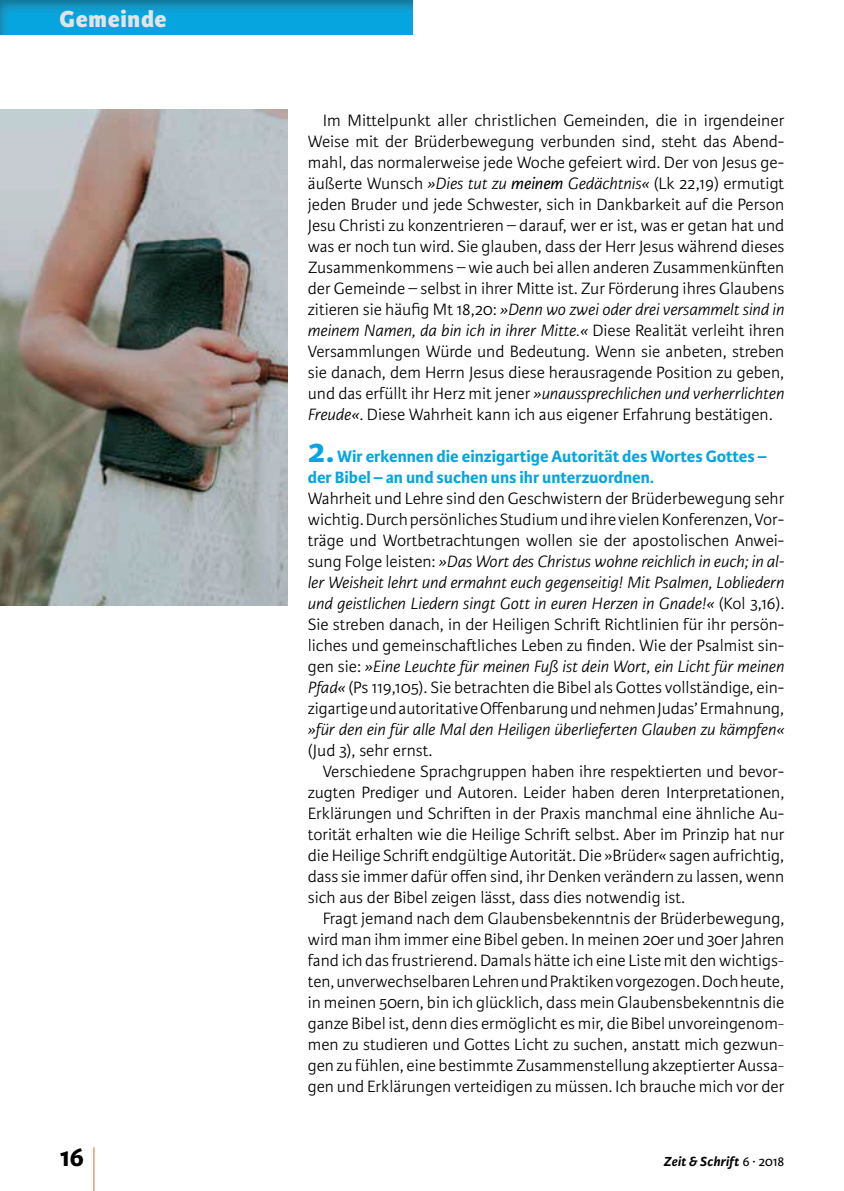
<style>
.page{position:relative;width:844px;height:1191px;background:#fff}
.page>*{position:absolute;margin:0;border:0;box-sizing:border-box;transform-origin:0 0}
.t1{font:300 59.5px "Karmina Sans Basic";color:#db7530;scale:.29 1}
.t2{font:700 28px "Karmina Sans Basic";color:#000001}
.t3{font:800 24.5px "Karmina Sans Basic";letter-spacing:.03em;color:#e2e4e4}
.t4{font:300 17.5px/21px "Karmina Sans Basic";color:#000001;text-align:justify}
.t5{font:700 17.5px/21px "Karmina Sans Basic";color:#06a5e0}
.t6{font:italic 300 17.5px "Karmina Sans Basic";color:#000001}
.t7{font:italic 700 14px "Karmina Sans Basic";letter-spacing:.015em;color:#000001}
.s1{font-style:italic}
.s2{font-weight:400;font-style:italic}
.s3{font-size:35px}
.s4{font-weight:400;font-style:normal}
</style>
<div class="page">
<img style="left:0;top:0;width:412px;height:35px">
<img style="left:0;top:109px;width:288px;height:496px">
<h3 class="t3" style="left:60px;top:4px;width:109px">Gemeinde</h3>
<p class="t4" style="left:308px;top:110px;width:478px;text-indent:15px">Im Mittelpunkt aller christlichen Gemeinden, die in irgendeiner Weise mit der Brüderbewegung verbunden sind, steht das Abend&shy;mahl, das normalerweise jede Woche gefeiert wird. Der von Jesus ge&shy;äußerte Wunsch <span class="s1">»Dies tut zu</span> <span class="s2">meinem</span> <span class="s1">Gedächtnis«</span> (Lk 22,19) ermutigt jeden Bruder und jede Schwester, sich in Dankbarkeit auf die Person Jesu Christi zu konzentrieren – darauf, wer er ist, was er getan hat und was er noch tun wird. Sie glauben, dass der Herr Jesus während dieses Zusammenkommens – wie auch bei allen anderen Zusammenkünften der Gemeinde – selbst in ihrer Mitte ist. Zur Förderung ihres Glaubens zitieren sie häufig Mt 18,20: <span class="s1">»Denn wo zwei oder drei versammelt sind in meinem Namen, da bin ich in ihrer Mitte.«</span> Diese Realität verleiht ihren Versammlungen Würde und Bedeutung. Wenn sie anbeten, streben sie danach, dem Herrn Jesus diese herausragende Position zu geben, und das erfüllt ihr Herz mit jener <span class="s1">»unaussprechlichen und verherrlichten Freude«</span>. Diese Wahrheit kann ich aus eigener Erfahrung bestätigen.</p>
<p class="t5" style="left:308px;top:446px;width:460px"><span class="s3">2.</span> Wir erkennen die einzigartige Autorität des Wortes Gottes – der Bibel – an und suchen uns ihr unterzuordnen.</p>
<p class="t4" style="left:308px;top:488px;width:478px">Wahrheit und Lehre sind den Geschwistern der Brüderbewegung sehr wichtig. Durch persönliches Studium und ihre vielen Konferenzen, Vor&shy;träge und Wortbetrachtungen wollen sie der apostolischen Anwei&shy;sung Folge leisten: <span class="s1">»Das Wort des Christus wohne reichlich in euch; in al&shy;ler Weisheit lehrt und ermahnt euch gegenseitig! Mit Psalmen, Lobliedern und geistlichen Liedern singt Gott in euren Herzen in Gnade!«</span> (Kol 3,16).<br>Sie streben danach, in der Heiligen Schrift Richtlinien für ihr persön&shy;liches und gemeinschaftliches Leben zu finden. Wie der Psalmist sin&shy;gen sie: <span class="s1">»Eine Leuchte für meinen Fuß ist dein Wort, ein Licht für meinen Pfad«</span> (Ps 119,105). Sie betrachten die Bibel als Gottes vollständige, ein&shy;zigartige und autoritative Offenbarung und nehmen Judas’ Ermahnung,</p>
<p class="t6" style="left:308px;top:720px;width:478px">»für den ein für alle Mal den Heiligen überlieferten Glauben zu kämpfen«</p>
<p class="t4" style="left:308px;top:740px;width:126px">(Jud 3), sehr ernst.</p>
<p class="t4" style="left:322px;top:761px;width:463px">Verschiedene Sprachgruppen haben ihre respektierten und bevor-</p>
<p class="t4" style="left:308px;top:782px;width:478px">zugten Prediger und Autoren. Leider haben deren Interpretationen,</p>
<p class="t4" style="left:308px;top:803px;width:478px">Erklärungen und Schriften in der Praxis manchmal eine ähnliche Au-</p>
<p class="t4" style="left:308px;top:824px;width:478px">torität erhalten wie die Heilige Schrift selbst. Aber im Prinzip hat nur</p>
<p class="t4" style="left:308px;top:845px;width:478px">die Heilige Schrift endgültige Autorität. Die »Brüder« sagen aufrichtig,</p>
<p class="t4" style="left:308px;top:866px;width:478px">dass sie immer dafür offen sind, ihr Denken verändern zu lassen, wenn</p>
<p class="t4" style="left:308px;top:887px;width:378px">sich aus der Bibel zeigen lässt, dass dies notwendig ist.</p>
<p class="t4" style="left:322px;top:908px;width:463px">Fragt jemand nach dem Glaubensbekenntnis der Brüderbewegung,</p>
<p class="t4" style="left:308px;top:929px;width:478px">wird man ihm immer eine Bibel geben. In meinen 20er und 30er Jahren</p>
<p class="t4" style="left:308px;top:950px;width:478px">fand ich das frustrierend. Damals hätte ich eine Liste mit den wichtigs-</p>
<p class="t4" style="left:308px;top:971px;width:477px">ten, unverwechselbaren Lehren und Praktiken vorgezogen. Doch heute,</p>
<p class="t4" style="left:308px;top:992px;width:478px">in meinen 50ern, bin ich glücklich, dass mein Glaubensbekenntnis die</p>
<p class="t4" style="left:308px;top:1013px;width:478px">ganze Bibel ist, denn dies ermöglicht es mir, die Bibel unvoreingenom-</p>
<p class="t4" style="left:308px;top:1034px;width:478px">men zu studieren und Gottes Licht zu suchen, anstatt mich gezwun-</p>
<p class="t4" style="left:308px;top:1055px;width:478px">gen zu fühlen, eine bestimmte Zusammenstellung akzeptierter Aussa-</p>
<p class="t4" style="left:308px;top:1076px;width:478px">gen und Erklärungen verteidigen zu müssen. Ich brauche mich vor der</p>
<h2 class="t2" style="left:60px;top:1141px;width:26px">16</h2>
<h1 class="t1" style="left:92px;top:1140px;width:17px">|</h1>
<p class="t7" style="left:663px;top:1153px;width:122px">Zeit &amp; Schrift <span class="s4">6 ∙ 2018</span></p>
</div>
